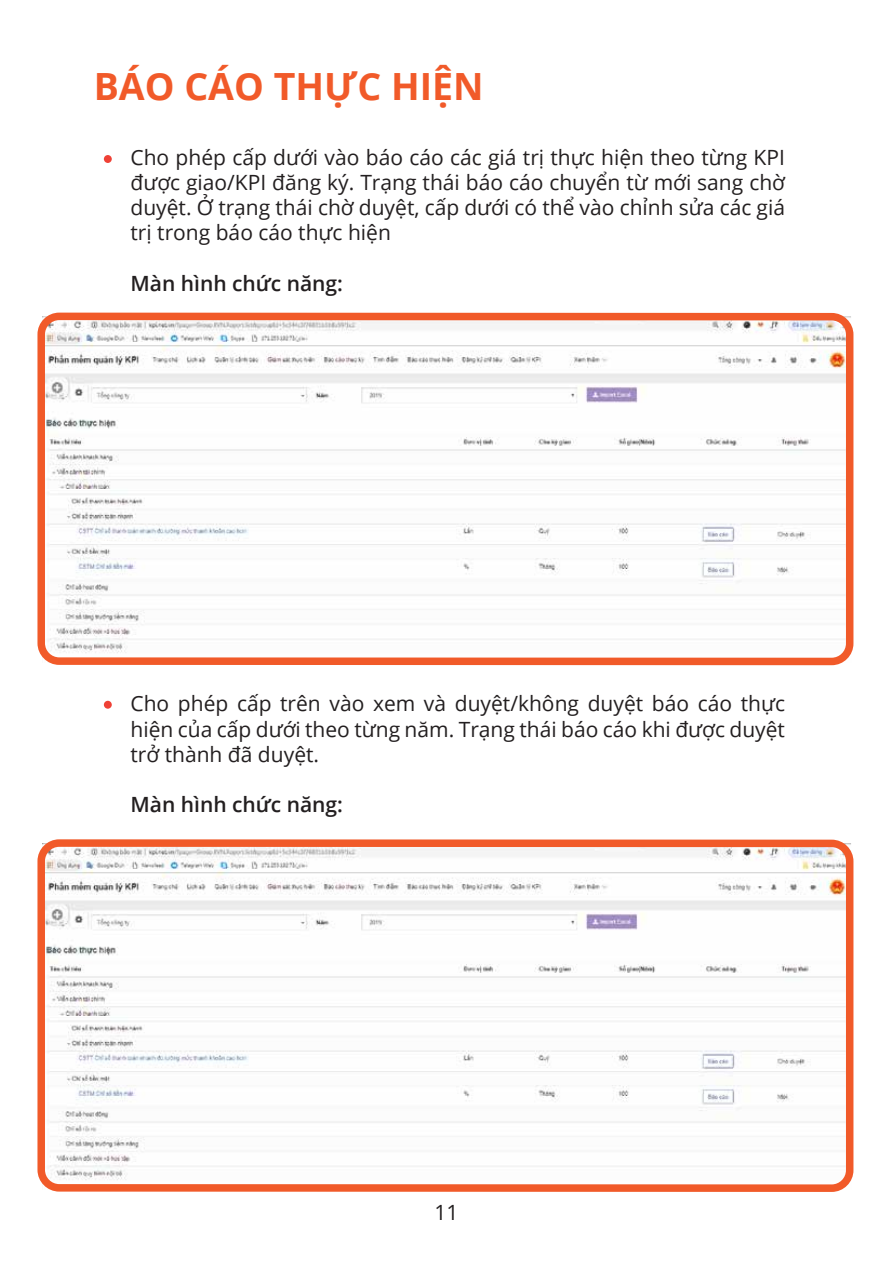
<style>
.page{position:relative;width:893px;height:1263px;background:#fff}
.page>*{position:absolute;margin:0;border:0;box-sizing:border-box;transform-origin:0 0}
.t1{font:700 37.5px "Open Sans";color:#f15a29}
.t2{font:21px/25.2px "Open Sans";color:#231f20;text-align:justify}
.t3{font:600 21px "Open Sans";color:#231f20}
</style>
<div class="page">
<img style="left:42px;top:316px;width:809px;height:340px">
<div style="left:37px;top:313px;width:816px;height:352px;border:8px solid #f15a29;border-radius:18px"></div>
<img style="left:42px;top:843px;width:809px;height:340px">
<div style="left:37px;top:839px;width:816px;height:353px;border:8px solid #f15a29;border-radius:18px"></div>
<div style="left:104px;top:155px;width:8px;height:8px;background:#ef4136;border-radius:50%"></div>
<div style="left:104px;top:701px;width:8px;height:8px;background:#ef4136;border-radius:50%"></div>
<h1 class="t1" style="left:94px;top:60px;width:391px">BÁO CÁO THỰC HIỆN</h1>
<p class="t2" style="left:130px;top:144px;width:656px">Cho phép cấp dưới vào báo cáo các giá trị thực hiện theo từng KPI được giao/KPI đăng ký. Trạng thái báo cáo chuyển từ mới sang chờ duyệt. Ở trạng thái chờ duyệt, cấp dưới có thể vào chỉnh sửa các giá trị trong báo cáo thực hiện</p>
<p class="t3" style="left:130px;top:269px;width:214px">Màn hình chức năng:</p>
<p class="t2" style="left:130px;top:691px;width:656px">Cho phép cấp trên vào xem và duyệt/không duyệt báo cáo thực hiện của cấp dưới theo từng năm. Trạng thái báo cáo khi được duyệt trở thành đã duyệt.</p>
<p class="t3" style="left:130px;top:790px;width:214px">Màn hình chức năng:</p>
<p class="t2" style="left:434px;top:1200px;width:26px">11</p>
</div>
